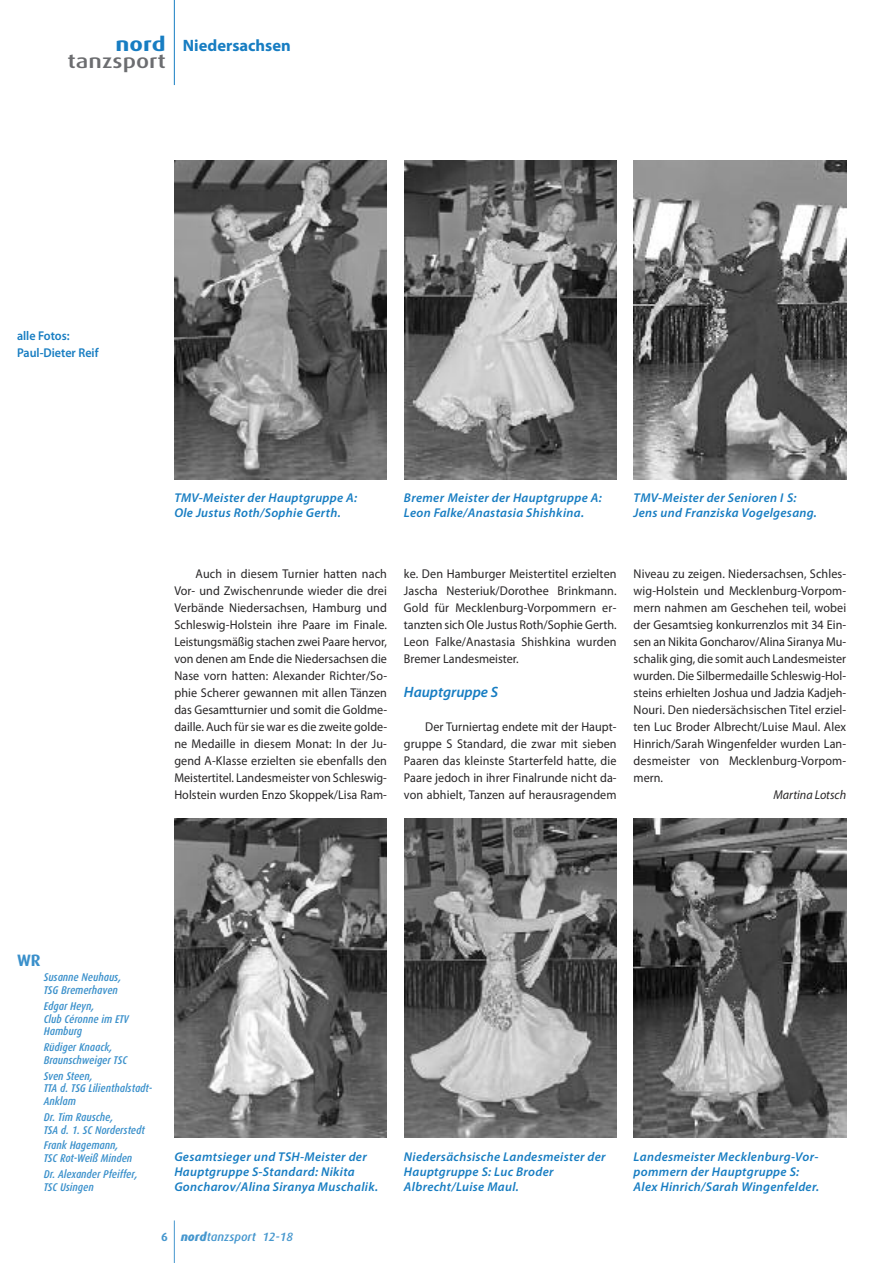
<style>
.page{position:relative;width:893px;height:1263px;background:#fff}
.page>*{position:absolute;margin:0;border:0;box-sizing:border-box;transform-origin:0 0}
.t1{font:500 19.5px "Dax";color:#6c6d70;scale:1.25 1}
.t2{font:700 19.5px "Dax";color:#177dc2;scale:1.25 1}
.t3{font:700 16.5px "Myriad Pro";color:#177dc2}
.t4{font:700 16.5px "Dax";color:#3a90cb}
.t5{font:italic 600 15px "Myriad Pro";color:#177dc2}
.t6{font:12.75px/17px "Myriad Pro";letter-spacing:.01em;color:#272526;text-align:justify;scale:.95 1}
.t7{font:italic 600 12.75px/14.9px "Myriad Pro";letter-spacing:.025em;color:#177dc2}
.t8{font:600 12.75px/17px "Myriad Pro";color:#177dc2;scale:.95 1}
.t9{font:italic 12.75px "Myriad Pro";color:#272526;scale:.95 1}
.t10{font:italic 500 12px "Dax";color:#4697ce}
.t11{font:italic 500 11.25px/12.8px "Dax Condensed";color:#3a90cb}
.s1{font-weight:700;font-style:normal}
.s2{font-weight:800}
</style>
<div class="page">
<hr style="left:174px;top:1220px;width:1px;height:43px;background:#4697ce">
<hr style="left:174px;top:0;width:1px;height:85px;background:#177dc2">
<img style="left:174px;top:160px;width:213px;height:319px">
<img style="left:404px;top:160px;width:213px;height:319px">
<img style="left:174px;top:819px;width:213px;height:319px">
<img style="left:404px;top:819px;width:213px;height:319px">
<img style="left:634px;top:819px;width:212px;height:319px">
<img style="left:634px;top:160px;width:212px;height:319px">
<h1 class="t2" style="left:116px;top:33px;width:42px">nord</h1>
<h1 class="t1" style="left:68px;top:50px;width:80px">tanzsport</h1>
<p class="t3" style="left:183px;top:39px;width:110px">Niedersachsen</p>
<p class="t8" style="left:17px;top:328px;width:87px">alle Fotos:<br>Paul-Dieter Reif</p>
<p class="t7" style="left:174px;top:492px;width:184px">TMV-Meister der Hauptgruppe A:<br>Ole Justus Roth/Sophie Gerth.</p>
<p class="t7" style="left:404px;top:492px;width:199px">Bremer Meister der Hauptgruppe A:<br>Leon Falke/Anastasia Shishkina.</p>
<p class="t7" style="left:634px;top:492px;width:185px">TMV-Meister der Senioren I S:<br>Jens und Franziska Vogelgesang.</p>
<p class="t6" style="left:174px;top:567px;width:226px;text-indent:21px">Auch in diesem Turnier hatten nach Vor- und Zwischenrunde wieder die drei Verbände Niedersachsen, Hamburg und Schleswig-Holstein ihre Paare im Finale.<br>Leistungsmäßig stachen zwei Paare hervor, von denen am Ende die Niedersachsen die Nase vorn hatten: Alexander Richter/So&shy;phie Scherer gewannen mit allen Tänzen das Gesamtturnier und somit die Goldme&shy;daille. Auch für sie war es die zweite golde&shy;ne Medaille in diesem Monat: In der Ju&shy;gend A-Klasse erzielten sie ebenfalls den Meistertitel. Landesmeister von Schleswig-Holstein wurden Enzo Skoppek/Lisa Ram-</p>
<p class="t6" style="left:404px;top:567px;width:225px">ke. Den Hamburger Meistertitel erzielten Jascha Nesteriuk/Dorothee Brinkmann.<br>Gold für Mecklenburg-Vorpommern er&shy;tanzten sich Ole Justus Roth/Sophie Gerth.<br>Leon Falke/Anastasia Shishkina wurden Bremer Landesmeister.</p>
<p class="t5" style="left:404px;top:687px;width:96px">Hauptgruppe S</p>
<p class="t6" style="left:404px;top:720px;width:225px;text-indent:21px">Der Turniertag endete mit der Haupt&shy;gruppe S Standard, die zwar mit sieben Paaren das kleinste Starterfeld hatte, die Paare jedoch in ihrer Finalrunde nicht da&shy;von abhielt, Tanzen auf herausragendem</p>
<p class="t6" style="left:634px;top:567px;width:225px">Niveau zu zeigen. Niedersachsen, Schles&shy;wig-Holstein und Mecklenburg-Vorpom&shy;mern nahmen am Geschehen teil, wobei der Gesamtsieg konkurrenzlos mit 34 Ein&shy;sen an Nikita Goncharov/Alina Siranya Mu&shy;schalik ging, die somit auch Landesmeister wurden. Die Silbermedaille Schleswig-Hol&shy;steins erhielten Joshua und Jadzia Kadjeh-Nouri. Den niedersächsischen Titel erziel&shy;ten Luc Broder Albrecht/Luise Maul. Alex Hinrich/Sarah Wingenfelder wurden Lan&shy;desmeister von Mecklenburg-Vorpom&shy;mern.</p>
<p class="t9" style="left:773px;top:790px;width:78px">Martina Lotsch</p>
<p class="t4" style="left:17px;top:951px;width:25px">WR</p>
<p class="t11" style="left:44px;top:971px;width:79px">Susanne Neuhaus,<br>TSG Bremerhaven</p>
<p class="t11" style="left:44px;top:1000px;width:86px">Edgar Heyn,<br>Club Céronne im ETV<br>Hamburg</p>
<p class="t11" style="left:44px;top:1041px;width:85px">Rüdiger Knaack,<br>Braunschweiger TSC</p>
<p class="t11" style="left:44px;top:1069px;width:110px">Sven Steen,<br>TTA d. TSG Lilienthalstadt-<br>Anklam</p>
<p class="t11" style="left:44px;top:1111px;width:103px">Dr. Tim Rausche,<br>TSA d. 1. SC Norderstedt</p>
<p class="t11" style="left:44px;top:1139px;width:90px">Frank Hagemann,<br>TSC Rot-Weiß Minden</p>
<p class="t11" style="left:44px;top:1168px;width:95px">Dr. Alexander Pfeiffer,<br>TSC Usingen</p>
<p class="t7" style="left:174px;top:1150px;width:205px">Gesamtsieger und TSH-Meister der<br>Hauptgruppe S-Standard: Nikita<br>Goncharov/Alina Siranya Muschalik.</p>
<p class="t7" style="left:404px;top:1150px;width:203px">Niedersächsische Landesmeister der<br>Hauptgruppe S: Luc Broder<br>Albrecht/Luise Maul.</p>
<p class="t7" style="left:634px;top:1150px;width:187px">Landesmeister Mecklenburg-Vor&shy;pommern der Hauptgruppe S:<br>Alex Hinrich/Sarah Wingenfelder.</p>
<p class="t10" style="left:161px;top:1230px;width:133px"><span class="s1">6</span> <span class="s2">nord</span>tanzsport 12-18</p>
</div>
